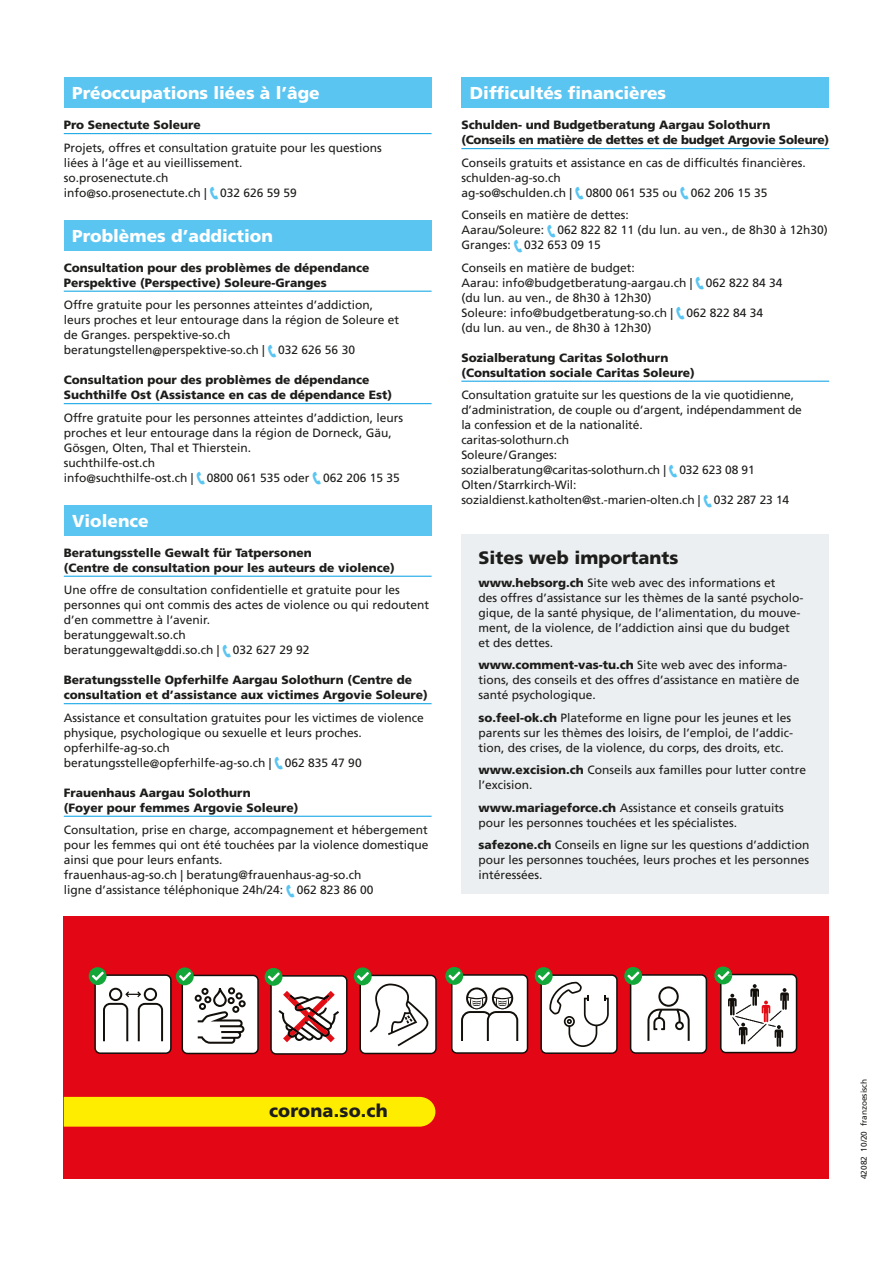
<style>
.page{position:relative;width:893px;height:1263px;background:#fff}
.page>*{position:absolute;margin:0;border:0;box-sizing:border-box;transform-origin:0 0}
.t1{font:900 18px "Frutiger LT Com";color:#1d1d1b}
.t2{font:900 18px "Frutiger";letter-spacing:.01em;color:#1d1d1b}
.t3{font:900 17.25px "Frutiger LT Com";color:#fff}
.t4{font:12px/15px "Frutiger LT Com";color:#1d1d1b}
.t5{font:900 12px/15px "Frutiger LT Com";color:#1d1d1b}
.t6{font:900 12px/15px "Frutiger LT Com";letter-spacing:-.02em;color:#1d1d1b}
.t7{font:8.25px "Frutiger LT Com";color:#1d1d1b}
.s1{font-weight:900}
</style>
<div class="page">
<div style="left:64px;top:917px;width:765px;height:262px;background:#e30614"></div>
<div style="left:89px;top:967px;width:18px;height:18px;background:#13a638;border-radius:50%"></div>
<svg style="left:92px;top:972px;width:80px;height:82px;background:#d5cbc9"></svg>
<div style="left:176px;top:967px;width:18px;height:18px;background:#13a638;border-radius:50%"></div>
<svg style="left:179px;top:972px;width:80px;height:82px;background:#cec3c1"></svg>
<div style="left:265px;top:968px;width:17px;height:18px;background:#13a638;border-radius:50%"></div>
<svg style="left:268px;top:972px;width:80px;height:83px;background:#d0b2b0"></svg>
<div style="left:354px;top:967px;width:18px;height:18px;background:#13a638;border-radius:50%"></div>
<svg style="left:357px;top:972px;width:80px;height:82px;background:#d9cecc"></svg>
<svg style="left:445px;top:967px;width:83px;height:87px;background:#d3b9b7"></svg>
<div style="left:535px;top:967px;width:18px;height:18px;background:#13a638;border-radius:50%"></div>
<svg style="left:538px;top:972px;width:80px;height:82px;background:#d7cdcb"></svg>
<svg style="left:624px;top:967px;width:18px;height:18px"></svg>
<svg style="left:627px;top:971px;width:80px;height:83px;background:#d9cdcb"></svg>
<svg style="left:714px;top:966px;width:83px;height:87px;background:#d1b2b1"></svg>
<div style="left:64px;top:1097px;width:371px;height:29px;background:#ffed00"></div>
<div style="left:64px;top:78px;width:368px;height:30px;background:#5bc5f2"></div>
<hr style="left:64px;top:133px;width:368px;height:1px;background:#009fe3">
<div style="left:64px;top:220px;width:368px;height:30px;background:#5bc5f2"></div>
<hr style="left:64px;top:291px;width:368px;height:1px;background:#009fe3">
<hr style="left:64px;top:403px;width:368px;height:1px;background:#009fe3">
<div style="left:64px;top:505px;width:368px;height:30px;background:#5bc5f2"></div>
<hr style="left:64px;top:576px;width:368px;height:1px;background:#009fe3">
<hr style="left:64px;top:703px;width:368px;height:1px;background:#009fe3">
<hr style="left:64px;top:816px;width:368px;height:1px;background:#009fe3">
<div style="left:461px;top:78px;width:368px;height:30px;background:#5bc5f2"></div>
<hr style="left:461px;top:148px;width:368px;height:1px;background:#009fe3">
<hr style="left:461px;top:381px;width:368px;height:1px;background:#009fe3">
<div style="left:461px;top:535px;width:368px;height:359px;background:#eceff1"></div>
<h2 class="t3" style="left:72px;top:83px;width:249px">Préoccupations liées à l’âge</h2>
<p class="t5" style="left:64px;top:117px;width:138px">Pro Senectute Soleure</p>
<p class="t4" style="left:64px;top:140px;width:319px">Projets, offres et consultation gratuite pour les questions liées à l’âge et au vieillissement.<br>so.prosenectute.ch<br>info@so.prosenectute.ch | 032 626 59 59</p>
<h2 class="t3" style="left:72px;top:225px;width:202px">Problèmes d’addiction</h2>
<p class="t5" style="left:64px;top:260px;width:307px">Consultation pour des problèmes de dépendance<br>Perspektive (Perspective) Soleure-Granges</p>
<p class="t4" style="left:64px;top:297px;width:337px">Offre gratuite pour les personnes atteintes d’addiction, leurs proches et leur entourage dans la région de Soleure et de Granges. perspektive-so.ch beratungstellen@perspektive-so.ch | 032 626 56 30</p>
<p class="t5" style="left:64px;top:372px;width:330px">Consultation pour des problèmes de dépendance<br>Suchthilfe Ost (Assistance en cas de dépendance Est)</p>
<p class="t4" style="left:64px;top:410px;width:341px">Offre gratuite pour les personnes atteintes d’addiction, leurs proches et leur entourage dans la région de Dorneck, Gäu, Gösgen, Olten, Thal et Thierstein.<br>suchthilfe-ost.ch<br>info@suchthilfe-ost.ch | 0800 061 535 oder 062 206 15 35</p>
<h2 class="t3" style="left:72px;top:510px;width:78px">Violence</h2>
<p class="t5" style="left:64px;top:545px;width:332px">Beratungsstelle Gewalt für Tatpersonen<br>(Centre de consultation pour les auteurs de violence)</p>
<p class="t4" style="left:64px;top:582px;width:367px">Une offre de consultation confidentielle et gratuite pour les personnes qui ont commis des actes de violence ou qui redoutent d’en commettre à l‘avenir.<br>beratunggewalt.so.ch<br>beratunggewalt@ddi.so.ch | 032 627 29 92</p>
<p class="t5" style="left:64px;top:672px;width:365px">Beratungsstelle Opferhilfe Aargau Solothurn (Centre de consultation et d’assistance aux victimes Argovie Soleure)</p>
<p class="t4" style="left:64px;top:710px;width:362px">Assistance et consultation gratuites pour les victimes de violence physique, psychologique ou sexuelle et leurs proches. opferhilfe-ag-so.ch<br>beratungsstelle@opferhilfe-ag-so.ch | 062 835 47 90</p>
<p class="t5" style="left:64px;top:785px;width:236px">Frauenhaus Aargau Solothurn<br>(Foyer pour femmes Argovie Soleure)</p>
<p class="t4" style="left:64px;top:822px;width:366px">Consultation, prise en charge, accompagnement et hébergement pour les femmes qui ont été touchées par la violence domestique ainsi que pour leurs enfants.<br>frauenhaus-ag-so.ch | beratung@frauenhaus-ag-so.ch<br>ligne d’assistance téléphonique 24h/24: 062 823 86 00</p>
<h2 class="t3" style="left:470px;top:83px;width:198px">Difficultés financières</h2>
<p class="t6" style="left:461px;top:117px;width:369px">Schulden- und Budgetberatung Aargau Solothurn<br>(Conseils en matière de dettes et de budget Argovie Soleure)</p>
<p class="t4" style="left:461px;top:155px;width:346px">Conseils gratuits et assistance en cas de difficultés financières. schulden-ag-so.ch<br>ag-so@schulden.ch | 0800 061 535 ou 062 206 15 35</p>
<p class="t4" style="left:461px;top:207px;width:368px">Conseils en matière de dettes:<br>Aarau/Soleure: 062 822 82 11 (du lun. au ven., de 8h30 à 12h30)<br>Granges: 032 653 09 15</p>
<p class="t4" style="left:461px;top:260px;width:323px">Conseils en matière de budget:<br>Aarau: info@budgetberatung-aargau.ch | 062 822 84 34 (du lun. au ven., de 8h30 à 12h30)<br>Soleure: info@budgetberatung-so.ch | 062 822 84 34 (du lun. au ven., de 8h30 à 12h30)</p>
<p class="t5" style="left:461px;top:350px;width:235px">Sozialberatung Caritas Solothurn (Consultation sociale Caritas Soleure)</p>
<p class="t4" style="left:461px;top:387px;width:342px">Consultation gratuite sur les questions de la vie quotidienne, d’administration, de couple ou d’argent, indépendamment de la confession et de la nationalité.<br>caritas-solothurn.ch<br>Soleure/Granges:<br>sozialberatung@caritas-solothurn.ch | 032 623 08 91<br>Olten/Starrkirch-Wil: sozialdienst.katholten@st.-marien-olten.ch | 032 287 23 14</p>
<h1 class="t1" style="left:478px;top:547px;width:202px">Sites web importants</h1>
<p class="t4" style="left:478px;top:575px;width:327px"><span class="s1">www.hebsorg.ch</span> Site web avec des informations et<br>des offres d’assistance sur les thèmes de la santé psycholo&shy;gique, de la santé physique, de l’alimentation, du mouve&shy;ment, de la violence, de l’addiction ainsi que du budget et des dettes.</p>
<p class="t4" style="left:478px;top:658px;width:323px"><span class="s1">www.comment-vas-tu.ch</span> Site web avec des informa&shy;tions, des conseils et des offres d’assistance en matière de santé psychologique.</p>
<p class="t4" style="left:478px;top:710px;width:316px"><span class="s1">so.feel-ok.ch</span> Plateforme en ligne pour les jeunes et les parents sur les thèmes des loisirs, de l’emploi, de l’addic&shy;tion, des crises, de la violence, du corps, des droits, etc.</p>
<p class="t4" style="left:478px;top:763px;width:329px"><span class="s1">www.excision.ch</span> Conseils aux familles pour lutter contre l’excision.</p>
<p class="t4" style="left:478px;top:800px;width:307px"><span class="s1">www.mariageforce.ch</span> Assistance et conseils gratuits pour les personnes touchées et les spécialistes.</p>
<p class="t4" style="left:478px;top:838px;width:333px;text-align:justify"><span class="s1">safezone.ch</span> Conseils en ligne sur les questions d’addiction pour les personnes touchées, leurs proches et les personnes intéressées.</p>
<h1 class="t2" style="left:269px;top:1100px;width:120px">corona.so.ch</h1>
<p class="t7" style="left:859px;top:1179px;width:101px;rotate:-90deg">42082 10/20 franzoesisch</p>
</div>
